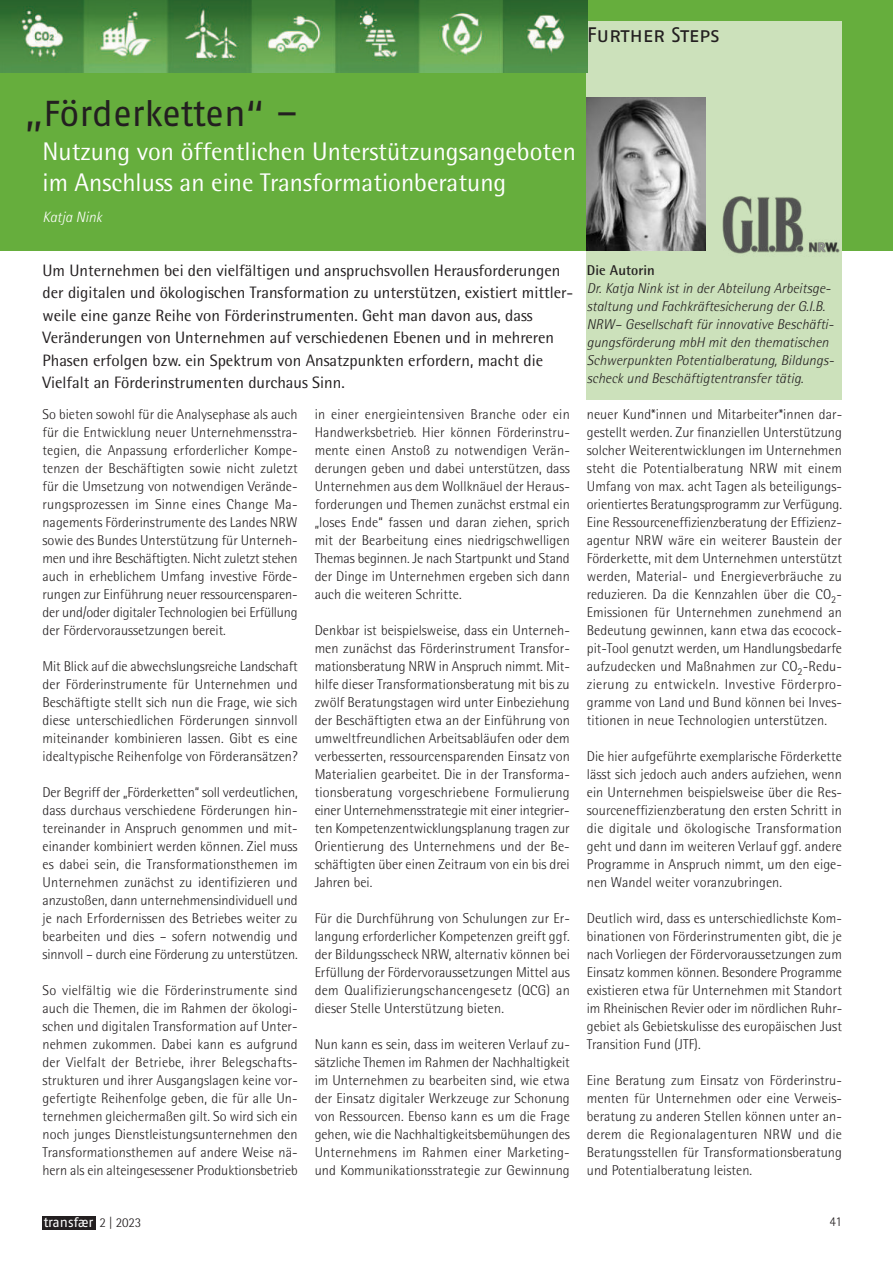
<style>
.page{position:relative;width:893px;height:1263px;background:#fff}
.page>*{position:absolute;margin:0;border:0;box-sizing:border-box;transform-origin:0 0}
.t1{font:36px "Fago No";letter-spacing:-.005em;color:#231f20}
.t2{font:25.5px/30.6px "Rotis Semi Sans";color:#fff}
.t3{font:21px "Fago No Regular Caps";letter-spacing:-.02em;color:#231f20}
.t4{font:16.5px/22.5px "Rotis Semi Sans";color:#231f20}
.t5{font:italic 300 15px "Rotis Semi Sans";color:#fff}
.t6{font:300 14.25px/18px "Rotis Semi Sans";letter-spacing:.005em;color:#231f20;text-align:justify}
.t7{font:italic 300 14.25px/18px "Rotis Semi Sans";letter-spacing:.005em;color:#231f20}
.t8{font:700 14.25px "Rotis Semi Sans";letter-spacing:.005em;color:#231f20}
.t9{font:13.5px "Fago No";color:#fff}
.t10{font:300 13.5px "Rotis Semi Sans";color:#231f20}
.s1{font-family:"Rotis Semi Sans";font-weight:300;color:#231f20}
</style>
<div class="page">
<div style="left:0;top:0;width:893px;height:251px;background:#66ae3d"></div>
<div style="left:43px;top:1216px;width:53px;height:13px;background:#231f20"></div>
<div style="left:587px;top:21px;width:255px;height:379px;background:#cce1bb"></div>
<img style="left:587px;top:98px;width:119px;height:153px">
<img style="left:722px;top:196px;width:118px;height:58px">
<img style="left:0;top:0;width:587px;height:73px">
<h3 class="t3" style="left:587px;top:22px;width:135px">Further Steps</h3>
<h1 class="t1" style="left:24px;top:97px;width:276px">„Förderketten“ –</h1>
<h2 class="t2" style="left:43px;top:138px;width:535px">Nutzung von öffentlichen Unterstützungsangeboten im Anschluss an eine Transformationberatung</h2>
<p class="t5" style="left:43px;top:211px;width:61px">Katja Nink</p>
<p class="t4" style="left:43px;top:260px;width:532px">Um Unternehmen bei den vielfältigen und anspruchsvollen Herausforderungen der digitalen und ökologischen Transformation zu unterstützen, existiert mittler&shy;weile eine ganze Reihe von Förderinstrumenten. Geht man davon aus, dass Verän derungen von Unternehmen auf verschiedenen Ebenen und in mehreren Phasen erfolgen bzw. ein Spektrum von Ansatzpunkten erfordern, macht die Vielfalt an Förderinstrumenten durchaus Sinn.</p>
<p class="t6" style="left:43px;top:406px;width:257px">So bieten sowohl für die Analyse phase als auch für die Entwicklung neuer Unternehmensstra&shy;tegien, die Anpassung erforderlicher Kompe&shy;tenzen der Beschäftigten sowie nicht zuletzt für die Umsetzung von notwendigen Verände&shy;rungsprozessen im Sinne eines Change Ma&shy;nagements Förderinstrumente des Landes NRW sowie des Bundes Unterstützung für Unterneh&shy;men und ihre Beschäftigten. Nicht zuletzt stehen auch in erheblichem Umfang investive Förde&shy;rungen zur Einführung neuer ressourcensparen&shy;der und/oder digitaler Technologien bei Erfüllung der Fördervoraussetzungen bereit.</p>
<p class="t6" style="left:43px;top:658px;width:257px">Mit Blick auf die abwechslungsreiche Landschaft der Förderinstrumente für Unternehmen und Beschäftigte stellt sich nun die Frage, wie sich diese unterschiedlichen Förderungen sinnvoll miteinander kombinieren lassen. Gibt es eine idealtypische Reihenfolge von Förderansätzen?</p>
<p class="t6" style="left:43px;top:784px;width:257px">Der Begriff der „Förderketten“ soll verdeutlichen, dass durchaus verschiedene Förderungen hin&shy;tereinander in Anspruch genommen und mit&shy;einander kombiniert werden können. Ziel muss es dabei sein, die Transformationsthemen im Unternehmen zunächst zu identifizieren und anzustoßen, dann unternehmensindividuell und je nach Erfordernissen des Betriebes weiter zu bearbeiten und dies – sofern notwendig und sinnvoll – durch eine Förderung zu unterstützen.</p>
<p class="t6" style="left:43px;top:982px;width:257px">So vielfältig wie die Förderinstrumente sind auch die Themen, die im Rahmen der ökologi&shy;schen und digitalen Transformation auf Unter&shy;nehmen zukommen. Dabei kann es aufgrund der Vielfalt der Betriebe, ihrer Belegschafts&shy;strukturen und ihrer Ausgangslagen keine vor&shy;gefertigte Reihenfolge geben, die für alle Un&shy;ternehmen gleichermaßen gilt. So wird sich ein noch junges Dienstleistungsunternehmen den Transformationsthemen auf andere Weise nä&shy;hern als ein alteingesessener Produktionsbetrieb</p>
<p class="t6" style="left:315px;top:406px;width:257px">in einer energieintensiven Branche oder ein Handwerksbetrieb. Hier können Förderinstru&shy;mente einen Anstoß zu notwendigen Verän - derungen geben und dabei unterstützen, dass Unternehmen aus dem Wollknäuel der Heraus&shy;forderungen und Themen zunächst erstmal ein „loses Ende“ fassen und daran ziehen, sprich mit der Bearbeitung eines niedrigschwelligen Themas beginnen. Je nach Startpunkt und Stand der Dinge im Unternehmen ergeben sich dann auch die weiteren Schritte.</p>
<p class="t6" style="left:315px;top:622px;width:257px">Denkbar ist beispielsweise, dass ein Unterneh&shy;men zunächst das Förderinstrument Transfor&shy;mationsberatung NRW in Anspruch nimmt. Mit&shy;hilfe dieser Transformationsberatung mit bis zu zwölf Beratungstagen wird unter Einbeziehung der Beschäftigten etwa an der Einführung von umweltfreundlichen Arbeitsabläufen oder dem verbesserten, ressourcensparenden Einsatz von Materialien gearbeitet. Die in der Transforma&shy;tionsberatung vorgeschriebene Formulierung einer Unternehmensstrategie mit einer integrier - ten Kompetenzentwicklungsplanung tragen zur Orientierung des Unternehmens und der Be&shy;schäftigten über einen Zeitraum von ein bis drei Jahren bei.</p>
<p class="t6" style="left:315px;top:910px;width:257px">Für die Durchführung von Schulungen zur Er&shy;langung erforderlicher Kompetenzen greift ggf. der Bildungsscheck NRW, alternativ können bei Erfüllung der Fördervoraussetzungen Mittel aus dem Qualifizierungschancengesetz (QCG) an dieser Stelle Unterstützung bieten.</p>
<p class="t6" style="left:315px;top:1036px;width:257px">Nun kann es sein, dass im weiteren Verlauf zu&shy;sätzliche Themen im Rahmen der Nachhaltigkeit im Unternehmen zu bearbeiten sind, wie etwa der Einsatz digitaler Werkzeuge zur Schonung von Ressourcen. Ebenso kann es um die Frage gehen, wie die Nachhaltigkeitsbemühungen des Unternehmens im Rahmen einer Marketing&shy;und Kommunikationsstrategie zur Gewinnung</p>
<p class="t8" style="left:587px;top:264px;width:70px">Die Autorin</p>
<p class="t7" style="left:587px;top:280px;width:247px">Dr. Katja Nink ist in der Abteilung Arbeitsge&shy;staltung und Fachkräftesicherung der G.I.B.<br>NRW– Gesellschaft für innovative Beschäfti&shy;gungsförderung mbH mit den thematischen Schwerpunkten Potentialberatung, Bildungs&shy;scheck und Beschäftigtentransfer tätig.</p>
<p class="t6" style="left:587px;top:406px;width:257px">neuer Kund*innen und Mitarbeiter*innen dar&shy;gestellt werden. Zur finanziellen Unterstützung solcher Weiterentwicklungen im Unternehmen steht die Potentialberatung NRW mit einem Umfang von max. acht Tagen als beteiligungs&shy;orientiertes Beratungsprogramm zur Verfügung.<br>Eine Ressourceneffizienzberatung der Effizienz&shy;agentur NRW wäre ein weiterer Baustein der Förderkette, mit dem Unternehmen unterstützt werden, Material- und Energieverbräuche zu reduzieren. Da die Kennzahlen über die CO<sub>2</sub>- Emissionen für Unternehmen zunehmend an Bedeutung gewinnen, kann etwa das ecocock&shy;pit-Tool genutzt werden, um Handlungsbedarfe aufzudecken und Maßnahmen zur CO<sub>2</sub>-Redu&shy;zierung zu entwickeln. Investive Förderpro&shy;gramme von Land und Bund können bei Inves&shy;titionen in neue Technologien unterstützen.</p>
<p class="t6" style="left:587px;top:748px;width:257px">Die hier aufgeführte exemplarische Förderkette lässt sich jedoch auch anders aufziehen, wenn ein Unternehmen beispielsweise über die Res&shy;sourceneffizienzberatung den ersten Schritt in die digitale und ökologische Transformation geht und dann im weiteren Verlauf ggf. andere Programme in Anspruch nimmt, um den eige&shy;nen Wandel weiter voranzubringen.</p>
<p class="t6" style="left:587px;top:910px;width:257px">Deutlich wird, dass es unterschiedlichste Kom&shy;binationen von Förderinstrumenten gibt, die je nach Vorliegen der Fördervoraussetzungen zum Einsatz kommen können. Besondere Programme existieren etwa für Unternehmen mit Standort im Rheinischen Revier oder im nördlichen Ruhr&shy;gebiet als Gebietskulisse des europäischen Just Transition Fund (JTF).</p>
<p class="t6" style="left:587px;top:1072px;width:257px">Eine Beratung zum Einsatz von Förderinstru&shy;menten für Unternehmen oder eine Verweis&shy;beratung zu anderen Stellen können unter an&shy;derem die Regionalagenturen NRW und die Beratungsstellen für Transformationsberatung und Potentialberatung leisten.</p>
<p class="t9" style="left:44px;top:1216px;width:99px">transfær <span class="s1">2 | 2023</span></p>
<p class="t10" style="left:829px;top:1215px;width:14px">41</p>
</div>
